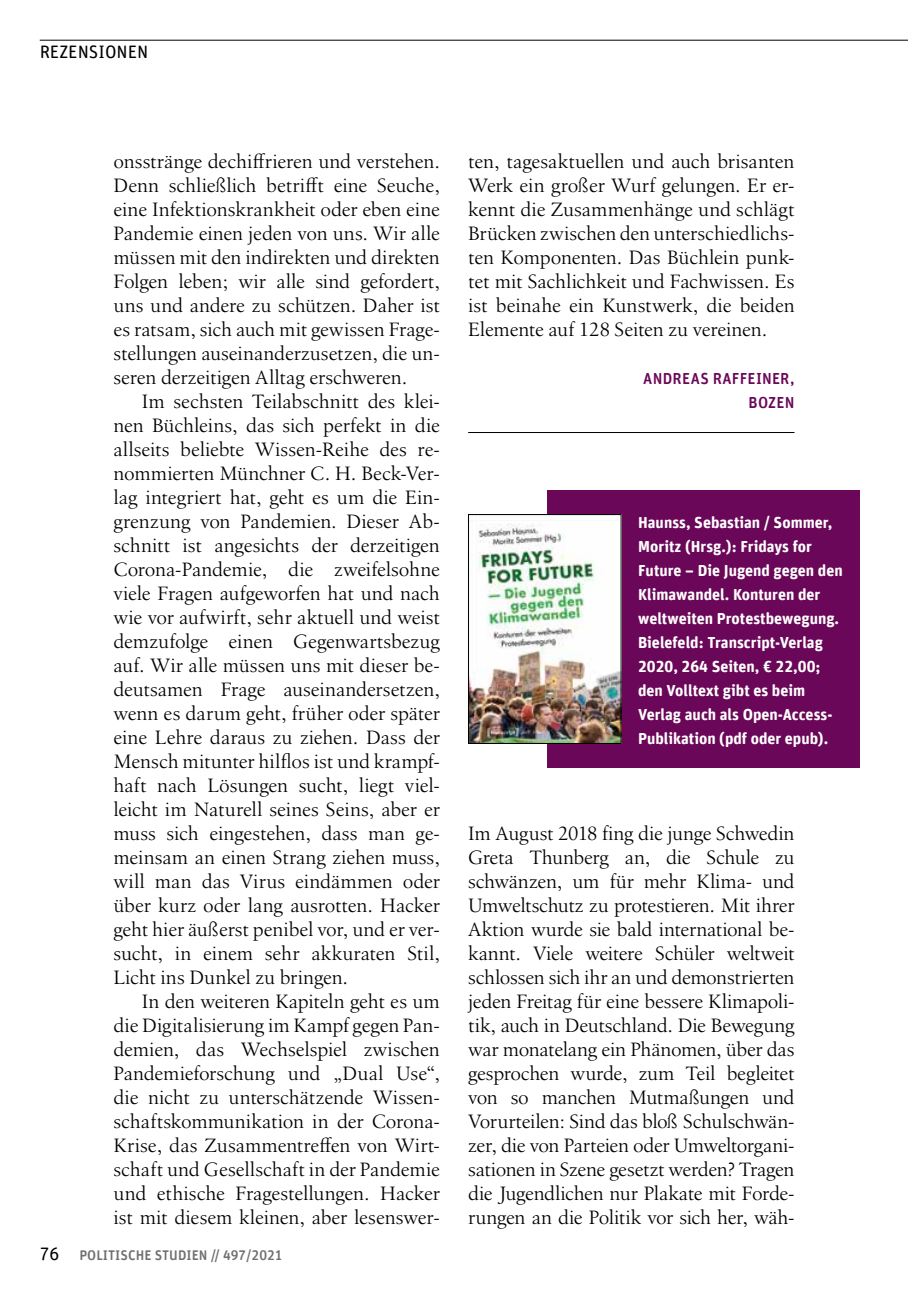
<style>
.page{position:relative;width:908px;height:1304px;background:#fff}
.page>*{position:absolute;margin:0;border:0;box-sizing:border-box;transform-origin:0 0}
.t1{font:20px/24px "Birka LT Pro";letter-spacing:-.005em;color:#000;text-align:justify}
.t2{font:18px "Unit Rounded Offc";color:#000}
.t3{font:700 16px/24px "Unit Rounded Offc";color:#fff}
.t4{font:500 16px/24px "Unit Rounded Offc";letter-spacing:.015em;color:#6b0759;text-align:right}
.t5{font:500 14px "Unit Rounded Offc";color:#6f6f6e}
.s1{font-weight:400;font-size:18px;color:#000}
</style>
<div class="page">
<hr style="left:40px;top:40px;width:867px;height:1px;background:#000">
<hr style="left:468px;top:432px;width:326px;height:1px;background:#000">
<div style="left:547px;top:490px;width:311px;height:278px;background:#6b0759"></div>
<img style="left:470px;top:516px;width:149px;height:226px">
<div style="left:468px;top:514px;width:153px;height:230px;border:1px solid #000"></div>
<p class="t2" style="left:40px;top:41px;width:110px">REZENSIONEN</p>
<p class="t1" style="left:113px;top:149px;width:328px">onsstränge dechiffrieren und verstehen.<br>Denn schließlich betrifft eine Seuche, eine Infektionskrankheit oder eben eine Pandemie einen jeden von uns. Wir alle müssen mit den indirekten und direkten Folgen leben; wir alle sind gefordert, uns und andere zu schützen. Daher ist es ratsam, sich auch mit gewissen Frage&shy;stellungen auseinanderzusetzen, die un&shy;seren derzeitigen Alltag erschweren.</p>
<p class="t1" style="left:113px;top:389px;width:328px;text-indent:28px">Im sechsten Teilabschnitt des klei&shy;nen Büchleins, das sich perfekt in die allseits beliebte Wissen-Reihe des re&shy;nommierten Münchner C. H. Beck-Ver&shy;lag integriert hat, geht es um die Ein&shy;grenzung von Pandemien. Dieser Ab&shy;schnitt ist angesichts der derzeitigen Corona-Pandemie, die zweifelsohne viele Fragen aufgeworfen hat und nach wie vor aufwirft, sehr aktuell und weist demzufolge einen Gegenwartsbezug auf. Wir alle müssen uns mit dieser be&shy;deutsamen Frage auseinandersetzen, wenn es darum geht, früher oder später eine Lehre daraus zu ziehen. Dass der Mensch mitunter hilflos ist und krampf&shy;haft nach Lösungen sucht, liegt viel&shy;leicht im Naturell seines Seins, aber er muss sich eingestehen, dass man ge&shy;meinsam an einen Strang ziehen muss, will man das Virus eindämmen oder über kurz oder lang ausrotten. Hacker geht hier äußerst penibel vor, und er ver&shy;sucht, in einem sehr akkuraten Stil, Licht ins Dunkel zu bringen.</p>
<p class="t1" style="left:113px;top:989px;width:328px;text-indent:28px">In den weiteren Kapiteln geht es um die Digitalisierung im Kampf gegen Pan&shy;demien, das Wechselspiel zwischen Pandemieforschung und „Dual Use“, die nicht zu unterschätzende Wissen&shy;schaftskommunikation in der Corona-Krise, das Zusammentreffen von Wirt&shy;schaft und Gesellschaft in der Pandemie und ethische Fragestellungen. Hacker ist mit diesem kleinen, aber lesenswer-</p>
<p class="t5" style="left:40px;top:1246px;width:244px"><span class="s1">76</span> POLITISCHE STUDIEN // 497/2021</p>
<p class="t1" style="left:468px;top:149px;width:328px">ten, tagesaktuellen und auch brisanten Werk ein großer Wurf gelungen. Er er&shy;kennt die Zusammenhänge und schlägt Brücken zwischen den unterschiedlichs&shy;ten Komponenten. Das Büchlein punk&shy;tet mit Sachlichkeit und Fachwissen. Es ist beinahe ein Kunstwerk, die beiden Elemente auf 128 Seiten zu vereinen.</p>
<p class="t4" style="left:643px;top:367px;width:153px">ANDREAS RAFFEINER,<br>BOZEN</p>
<p class="t3" style="left:638px;top:510px;width:206px">Haunss, Sebastian / Sommer,<br>Moritz (Hrsg.): Fridays for<br>Future – Die Jugend gegen den<br>Klimawandel. Konturen der weltweiten Protestbewegung.<br>Bielefeld: Transcript-Verlag<br>2020, 264 Seiten, € 22,00; den Volltext gibt es beim<br>Verlag auch als Open-Access-<br>Publikation (pdf oder epub).</p>
<p class="t1" style="left:468px;top:821px;width:328px">Im August 2018 fing die junge Schwedin Greta Thunberg an, die Schule zu schwänzen, um für mehr Klima- und Umweltschutz zu protestieren. Mit ihrer Aktion wurde sie bald international be&shy;kannt. Viele weitere Schüler weltweit schlossen sich ihr an und demonstrierten jeden Freitag für eine bessere Klimapoli&shy;tik, auch in Deutschland. Die Bewegung war monatelang ein Phänomen, über das gesprochen wurde, zum Teil begleitet von so manchen Mutmaßungen und Vorurteilen: Sind das bloß Schulschwän&shy;zer, die von Parteien oder Umweltorgani&shy;sationen in Szene gesetzt werden? Tragen die Jugendlichen nur Plakate mit Forde&shy;rungen an die Politik vor sich her, wäh-</p>
</div>
